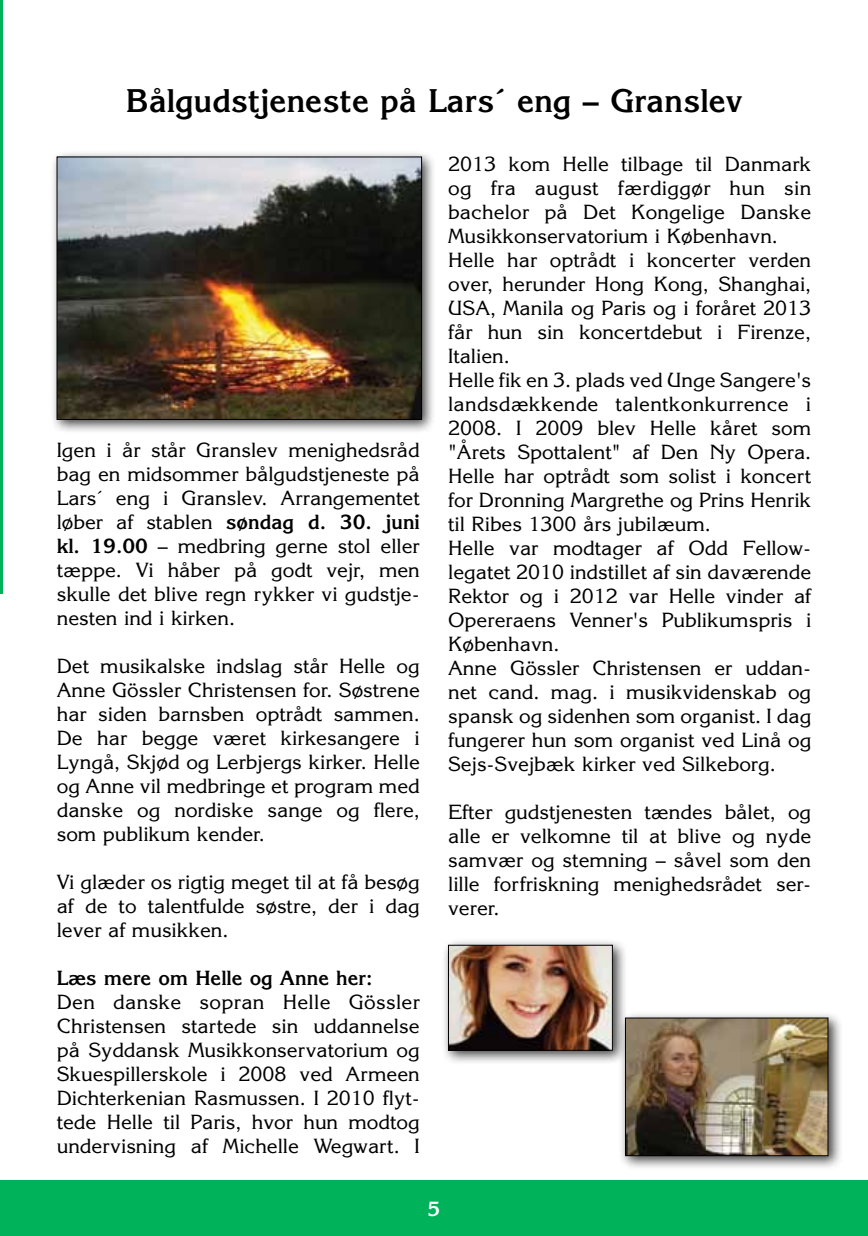
<style>
.page{position:relative;width:868px;height:1236px;background:#fff}
.page>*{position:absolute;margin:0;border:0;box-sizing:border-box;transform-origin:0 0}
.t1{font:700 32px "Korinna";color:#000}
.t2{font:20px/24px "Korinna";color:#000;text-align:justify}
.t3{font:700 20px "Korinna";color:#000}
.t4{font:700 20px "Korinna";color:#fff}
.s1{font-weight:700}
</style>
<div class="page">
<div style="left:0;top:1180px;width:867px;height:56px;background:#00b259"></div>
<hr style="left:0;top:0;width:2px;height:593px;background:#00b259">
<div style="left:50px;top:150px;width:386px;height:285px;background:#000;opacity:.75"></div>
<img style="left:59px;top:159px;width:361px;height:259px">
<div style="left:57px;top:157px;width:365px;height:263px;border:1px solid #000"></div>
<div style="left:441px;top:938px;width:186px;height:127px;background:#000;opacity:.75"></div>
<img style="left:450px;top:947px;width:160px;height:102px">
<div style="left:448px;top:945px;width:164px;height:106px;border:1px solid #000"></div>
<div style="left:618px;top:1011px;width:224px;height:159px;background:#000;opacity:.75"></div>
<img style="left:627px;top:1020px;width:199px;height:134px">
<div style="left:625px;top:1018px;width:203px;height:138px;border:1px solid #000"></div>
<h1 class="t1" style="left:126px;top:81px;width:617px">Bålgudstjeneste på Lars´ eng – Granslev</h1>
<p class="t2" style="left:57px;top:437px;width:364px">Igen i år står Granslev menighedsråd bag en midsommer bålgudstjeneste på Lars´ eng i Granslev. Arrangementet løber af stablen <span class="s1">søndag d. 30. juni kl. 19.00</span> – medbring gerne stol eller tæppe. Vi håber på godt vejr, men skulle det blive regn rykker vi gudstje&shy;nesten ind i kirken.</p>
<p class="t2" style="left:57px;top:653px;width:364px">Det musikalske indslag står Helle og Anne Gössler Christensen for. Søstrene har siden barnsben optrådt sammen.<br>De har begge været kirkesangere i Lyngå, Skjød og Lerbjergs kirker. Helle og Anne vil medbringe et program med danske og nordiske sange og flere, som publikum kender.</p>
<p class="t2" style="left:57px;top:869px;width:364px">Vi glæder os rigtig meget til at få besøg af de to talentfulde søstre, der i dag lever af musikken.</p>
<p class="t3" style="left:57px;top:965px;width:317px">Læs mere om Helle og Anne her:</p>
<p class="t2" style="left:57px;top:989px;width:364px">Den danske sopran Helle Gössler Christensen startede sin uddannelse på Syddansk Musikkonservatorium og Skuespillerskole i 2008 ved Armeen Dichterkenian Rasmussen. I 2010 flyt&shy;tede Helle til Paris, hvor hun modtog undervisning af Michelle Wegwart. I</p>
<p class="t2" style="left:448px;top:151px;width:364px;text-align:left">2013 kom Helle tilbage til Danmark og fra august færdiggør hun sin bachelor på Det Kongelige Danske Musikkonservatorium i København.<br>Helle har optrådt i koncerter verden over, herunder Hong Kong, Shanghai, USA, Manila og Paris og i foråret 2013 får hun sin koncertdebut i Firenze, Italien.<br>Helle fik en 3. plads ved Unge Sangere's landsdækkende talentkonkurrence i 2008. I 2009 blev Helle kåret som "Årets Spottalent" af Den Ny Opera.<br>Helle har optrådt som solist i koncert for Dronning Margrethe og Prins Henrik til Ribes 1300 års jubilæum.<br>Helle var modtager af Odd Fellow&shy;legatet 2010 indstillet af sin daværende Rektor og i 2012 var Helle vinder af Opereraens Venner's Publikumspris i København.<br>Anne Gössler Christensen er uddan&shy;net cand. mag. i musikvidenskab og spansk og sidenhen som organist. I dag fungerer hun som organist ved Linå og Sejs-Svejbæk kirker ved Silkeborg.</p>
<p class="t2" style="left:448px;top:799px;width:364px">Efter gudstjenesten tændes bålet, og alle er velkomne til at blive og nyde samvær og stemning – såvel som den lille forfriskning menighedsrådet ser&shy;verer.</p>
<p class="t4" style="left:427px;top:1196px;width:14px">5</p>
</div>
